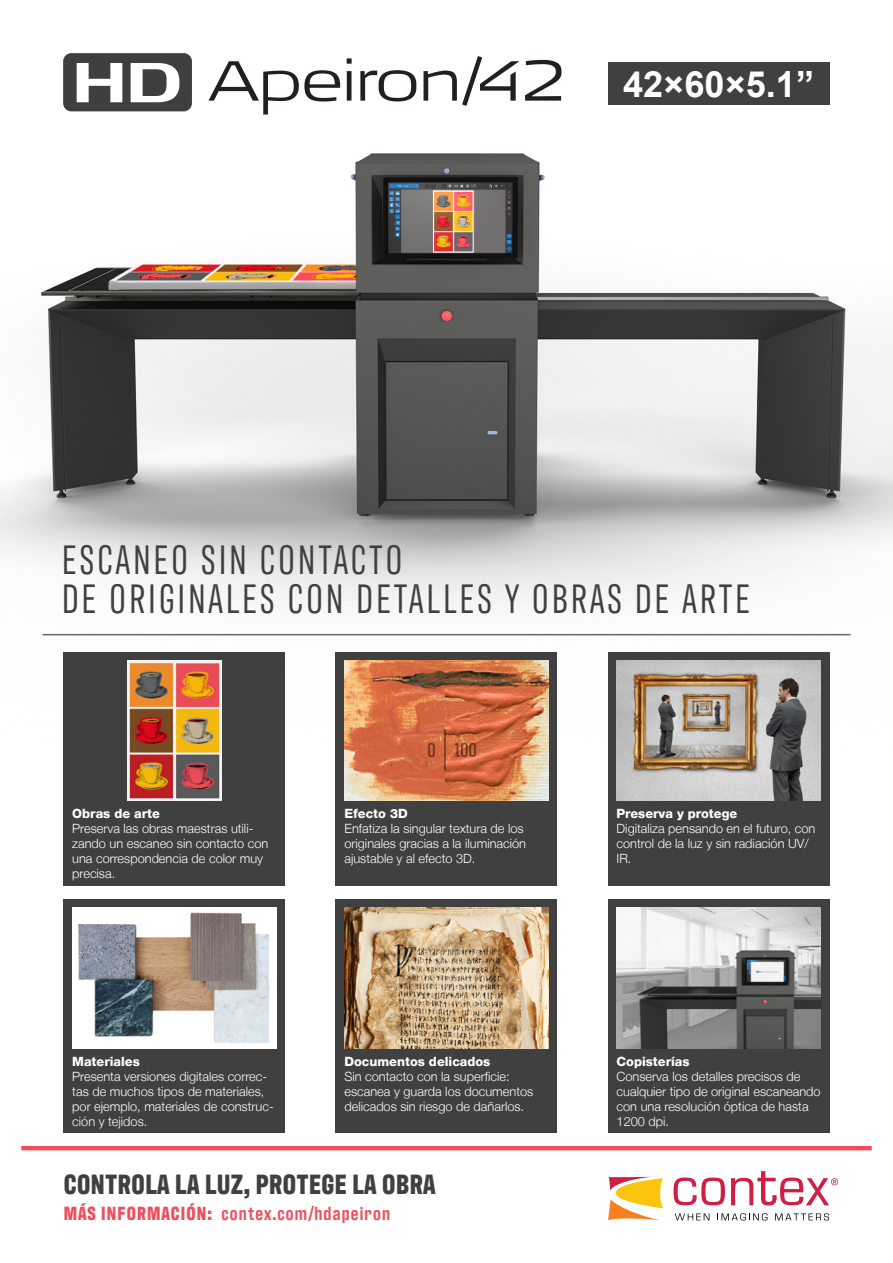
<style>
.page{position:relative;width:893px;height:1263px;background:#fff}
.page>*{position:absolute;margin:0;border:0;box-sizing:border-box;transform-origin:0 0}
.Headline{font:42px "Antarctican Headline";letter-spacing:.08em;color:#404040}
.t1{font:700 36.15px "Arial";color:#fff}
.t2{font:700 28.5px "Antarctican Headline";letter-spacing:.02em;color:#404040}
.t3{font:600 19.5px "Antarctican Headline";letter-spacing:.06em;color:#ef4f5c}
.Features_brød{font:300 12.75px/15px "Helvetica Neue LT";color:#fff}
.Features_headline{font:800 12.75px "Helvetica Neue LT";color:#fff}
.s1{font-weight:700}
</style>
<div class="page">
<img style="left:0;top:58px;width:893px;height:694px">
<svg style="left:674px;top:1177px;width:51px;height:28px"></svg>
<svg style="left:608px;top:1177px;width:55px;height:43px"></svg>
<svg style="left:675px;top:1213px;width:34px;height:7px"></svg>
<svg style="left:717px;top:1213px;width:50px;height:7px"></svg>
<svg style="left:775px;top:1213px;width:54px;height:7px"></svg>
<svg style="left:731px;top:1171px;width:107px;height:34px"></svg>
<hr style="left:21px;top:1146px;width:851px;height:4px;background:#ef4f5c">
<div style="left:336px;top:652px;width:221px;height:233px;background:#404040"></div>
<div style="left:336px;top:899px;width:221px;height:234px;background:#404040"></div>
<div style="left:608px;top:899px;width:221px;height:234px;background:#404040"></div>
<div style="left:64px;top:652px;width:221px;height:233px;background:#404040"></div>
<div style="left:608px;top:652px;width:221px;height:233px;background:#404040"></div>
<div style="left:64px;top:899px;width:221px;height:234px;background:#404040"></div>
<img style="left:344px;top:908px;width:205px;height:140px">
<img style="left:617px;top:908px;width:204px;height:140px">
<img style="left:128px;top:660px;width:93px;height:140px">
<img style="left:617px;top:660px;width:204px;height:140px">
<img style="left:72px;top:908px;width:204px;height:140px">
<img style="left:344px;top:660px;width:205px;height:140px">
<svg style="left:208px;top:61px;width:132px;height:54px"></svg>
<svg style="left:347px;top:58px;width:5px;height:43px"></svg>
<svg style="left:360px;top:70px;width:56px;height:31px"></svg>
<svg style="left:423px;top:56px;width:96px;height:50px"></svg>
<svg style="left:525px;top:60px;width:36px;height:41px"></svg>
<div style="left:63px;top:53px;width:129px;height:58px;background:#3f3f3f;border-radius:8px"></div>
<svg style="left:77px;top:63px;width:45px;height:39px"></svg>
<svg style="left:131px;top:63px;width:48px;height:39px"></svg>
<hr style="left:43px;top:634px;width:807px;height:1px;background:#656767">
<div style="left:608px;top:63px;width:221px;height:42px;background:#404040"></div>
<p class="t1" style="left:623px;top:59px;width:193px">42×60×5.1”</p>
<p class="Headline" style="left:62px;top:532px;width:342px">ESCANEO SIN CONTACTO</p>
<p class="Headline" style="left:62px;top:571px;width:689px">DE ORIGINALES CON DETALLES Y OBRAS DE ARTE</p>
<p class="Features_headline" style="left:72px;top:806px;width:89px">Obras de arte</p>
<p class="Features_brød" style="left:72px;top:821px;width:198px">Preserva las obras maestras utili&shy;zando un escaneo sin contacto con una correspondencia de color muy precisa.</p>
<p class="Features_headline" style="left:72px;top:1054px;width:69px">Materiales</p>
<p class="Features_brød" style="left:72px;top:1068px;width:203px">Presenta versiones digitales correc&shy;tas de muchos tipos de materiales, por ejemplo, materiales de construc&shy;ción y tejidos.</p>
<p class="Features_headline" style="left:344px;top:806px;width:65px">Efecto 3D</p>
<p class="Features_brød" style="left:344px;top:821px;width:183px">Enfatiza la singular textura de los originales gracias a la iluminación ajustable y al efecto 3D.</p>
<p class="Features_headline" style="left:344px;top:1054px;width:147px">Documentos delicados</p>
<p class="Features_brød" style="left:344px;top:1068px;width:190px">Sin contacto con la superficie: escanea y guarda los documentos delicados sin riesgo de dañarlos.</p>
<p class="t2" style="left:64px;top:1164px;width:373px">CONTROLA LA LUZ, PROTEGE LA OBRA</p>
<p class="t3" style="left:64px;top:1200px;width:328px"><span class="s1">MÁS INFORMACIÓN:</span> contex.com/hdapeiron</p>
<p class="Features_headline" style="left:617px;top:806px;width:122px">Preserva y protege</p>
<p class="Features_brød" style="left:617px;top:821px;width:200px">Digitaliza pensando en el futuro, con control de la luz y sin radiación UV/<br>IR.</p>
<p class="Features_headline" style="left:617px;top:1054px;width:74px">Copisterías</p>
<p class="Features_brød" style="left:617px;top:1068px;width:206px">Conserva los detalles precisos de cualquier tipo de original escaneando con una resolución óptica de hasta<br>1200 dpi.</p>
</div>
